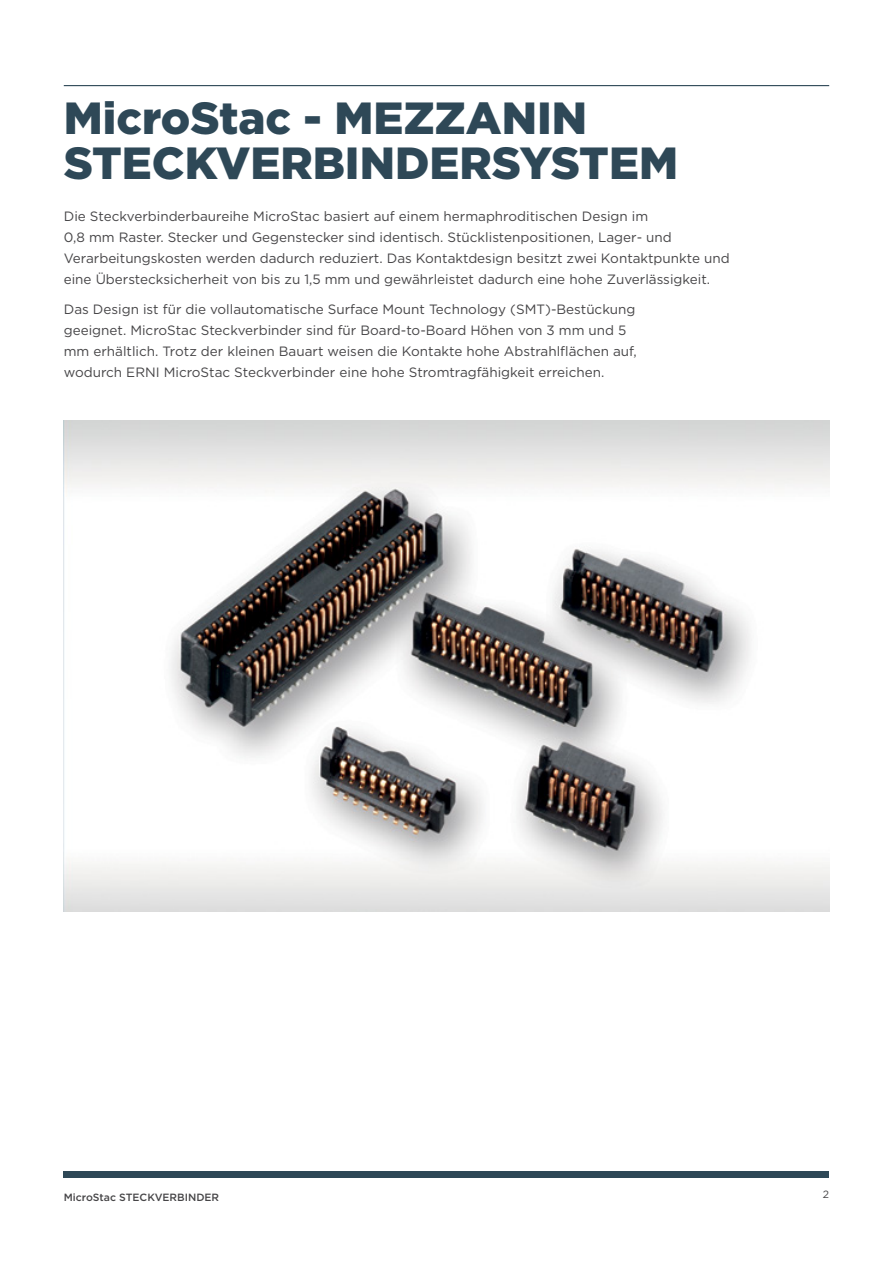
<style>
.page{position:relative;width:893px;height:1263px;background:#fff}
.page>*{position:absolute;margin:0;border:0;box-sizing:border-box;transform-origin:0 0}
.B_Headline{font:900 45px/45px "Gotham";color:#2e4857}
.B_Intro_Body{font:13.5px/21px "Gotham";color:#464547}
.t1{font:500 10.5px "Gotham";color:#464547}
.t2{font:10.5px "Gotham";color:#464547}
</style>
<div class="page">
<img style="left:64px;top:420px;width:765px;height:492px">
<div style="left:64px;top:1172px;width:765px;height:6px;background:#2e4857"></div>
<hr style="left:64px;top:85px;width:765px;height:1px;background:#2e4857">
<p class="B_Headline" style="left:64px;top:95px;width:616px">MicroStac - MEZZANIN<br>STECKVERBINDERSYSTEM</p>
<p class="B_Intro_Body" style="left:64px;top:206px;width:667px">Die Steckverbinderbaureihe MicroStac basiert auf einem hermaphroditischen Design im<br>0,8 mm Raster. Stecker und Gegenstecker sind identisch. Stücklistenpositionen, Lager- und Verarbeitungskosten werden dadurch reduziert. Das Kontaktdesign besitzt zwei Kontaktpunkte und eine Überstecksicherheit von bis zu 1,5 mm und gewährleistet dadurch eine hohe Zuverlässigkeit.</p>
<p class="B_Intro_Body" style="left:64px;top:298px;width:574px">Das Design ist für die vollautomatische Surface Mount Technology (SMT)-Bestückung geeignet. MicroStac Steckverbinder sind für Board-to-Board Höhen von 3 mm und 5 mm erhältlich. Trotz der kleinen Bauart weisen die Kontakte hohe Abstrahlflächen auf, wodurch ERNI MicroStac Steckverbinder eine hohe Stromtragfähigkeit erreichen.</p>
<p class="t1" style="left:64px;top:1190px;width:157px">MicroStac STECKVERBINDER</p>
<p class="t2" style="left:823px;top:1187px;width:8px">2</p>
</div>
